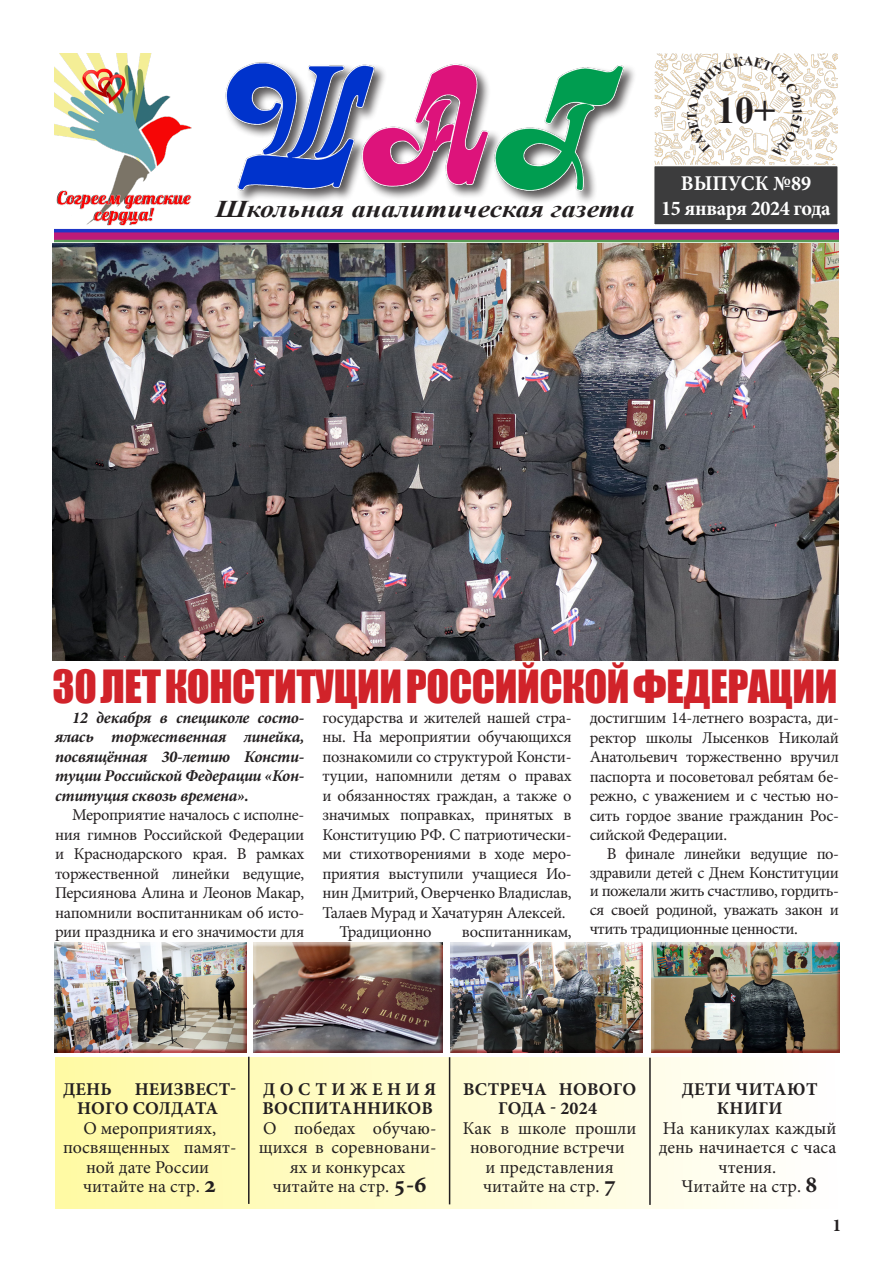
<style>
.page{position:relative;width:893px;height:1263px;background:#fff}
.page>*{position:absolute;margin:0;border:0;box-sizing:border-box;transform-origin:0 0}
.t1{font:42px "Impact";letter-spacing:-.01em;color:#d1232a}
.t2{font:700 37.5px "Times New Roman";color:#231f20}
.t3{font:italic 700 24px "Times New Roman";color:#231f20;scale:1.17 1}
.t4{font:700 21px "Minion Pro";letter-spacing:-.02em;color:#fff;scale:.96 1}
.t5{font:700 21px "Minion Pro";letter-spacing:.01em;color:#fff;scale:.96 1}
.t6{font:18px/19.5px "Minion Pro";color:#231f20;text-align:center}
.t7{font:700 18px/19.5px "Minion Pro";letter-spacing:.01em;color:#231f20}
.t8{font:700 18px/19.5px "Minion Pro";letter-spacing:.03em;color:#231f20}
.t9{font:16.5px/19.5px "Minion Pro";letter-spacing:-.02em;color:#231f20;text-align:justify}
.t10{font:italic 700 16.5px/19.5px "Minion Pro";letter-spacing:-.02em;color:#231f20;text-align:justify}
.s1{font-weight:700;font-size:24px}
</style>
<div class="page">
<img style="left:654px;top:54px;width:183px;height:111px">
<img style="left:54px;top:54px;width:138px;height:172px">
<div style="left:654px;top:166px;width:184px;height:59px;background:#3c3c3d"></div>
<div style="left:653px;top:165px;width:186px;height:61px;border:2px solid #fffefc"></div>
<div style="left:224px;top:61px;width:413px;height:143px;background:#231f20;opacity:.75"></div>
<img style="left:224px;top:61px;width:413px;height:130px">
<img style="left:54px;top:229px;width:785px;height:14px">
<img style="left:52px;top:243px;width:787px;height:417px">
<div style="left:55px;top:1057px;width:786px;height:152px;background:linear-gradient(to right,#fffaa3,#fffeff)"></div>
<hr style="left:248px;top:1057px;width:2px;height:147px;background:#231f20">
<hr style="left:449px;top:1057px;width:1px;height:147px;background:#231f20">
<hr style="left:649px;top:1058px;width:2px;height:147px;background:#231f20">
<div style="left:51px;top:942px;width:195px;height:110px;background:#d1232a;opacity:.75"></div>
<div style="left:252px;top:942px;width:192px;height:111px;background:#d1232a;opacity:.75"></div>
<div style="left:449px;top:942px;width:193px;height:110px;background:#d1232a;opacity:.75"></div>
<div style="left:650px;top:942px;width:190px;height:110px;background:#d1232a;opacity:.75"></div>
<svg style="left:687px;top:56px;width:115px;height:103px"></svg>
<p class="t3" style="left:215px;top:192px;width:360px">Школьная аналитическая газета</p>
<p class="t2" style="left:716px;top:83px;width:60px">10+</p>
<p class="t5" style="left:681px;top:169px;width:138px">ВЫПУСК №89</p>
<p class="t4" style="left:661px;top:194px;width:178px">15 января 2024 года</p>
<p class="t1" style="left:52px;top:654px;width:786px">30 ЛЕТ КОНСТИТУЦИИ РОССИЙСКОЙ ФЕДЕРАЦИИ</p>
<p class="t10" style="left:55px;top:707px;width:251px;text-indent:17px">12 декабря в спецшколе состо&shy;ялась торжественная линейка, посвящённая 30-летию Консти&shy;туции Российской Федерации «Кон&shy;ституция сквозь времена».</p>
<p class="t9" style="left:55px;top:806px;width:251px;text-indent:17px">Мероприятие началось с исполне&shy;ния гимнов Российской Федерации и Краснодарского края. В рамках торжественной линейки ведущие, Персиянова Алина и Леонов Макар, напомнили воспитанникам об исто&shy;рии праздника и его значимости для</p>
<p class="t9" style="left:322px;top:708px;width:251px">государства и жителей нашей стра&shy;ны. На мероприятии обучающихся познакомили со структурой Консти&shy;туции, напомнили детям о правах и обязанностях граждан, а также о значимых поправках, принятых в Конституцию РФ. С патриотически&shy;ми стихотворениями в ходе меро&shy;приятия выступили учащиеся Ио&shy;нин Дмитрий, Оверченко Владислав, Талаев Мурад и Хачатурян Алексей.</p>
<p class="t9" style="left:339px;top:923px;width:94px">Традиционно</p>
<p class="t9" style="left:462px;top:923px;width:111px">воспитанникам,</p>
<p class="t9" style="left:590px;top:709px;width:251px">достигшим 14-летнего возраста, ди&shy;ректор школы Лысенков Николай Анатольевич торжественно вручил паспорта и посоветовал ребятам бе&shy;режно, с уважением и с честью но&shy;сить гордое звание гражданин Рос&shy;сийской Федерации.</p>
<p class="t9" style="left:590px;top:845px;width:251px;line-height:18.8px;text-indent:17px">В финале линейки ведущие по&shy;здравили детей с Днем Конституции и пожелали жить счастливо, гордить&shy;ся своей родиной, уважать закон и чтить традиционные ценности.</p>
<p class="t7" style="left:77px;top:1079px;width:161px;text-indent:58px">НЕИЗВЕСТ-<br>НОГО СОЛДАТА</p>
<p class="t6" style="left:83px;top:1119px;width:134px">О мероприятиях,</p>
<p class="t6" style="left:63px;top:1138px;width:175px">посвященных памят&shy;ной дате России</p>
<p class="t6" style="left:83px;top:1177px;width:135px">читайте на стр. <span class="s1">2</span></p>
<p class="t7" style="left:63px;top:1079px;width:50px">ДЕНЬ</p>
<p class="t8" style="left:262px;top:1079px;width:175px">ДОСТИЖЕНИЯ<br>ВОСПИТАННИКОВ</p>
<p class="t6" style="left:259px;top:1119px;width:179px">О победах обучаю&shy;щихся в соревновани&shy;ях и конкурсах</p>
<p class="t6" style="left:273px;top:1177px;width:156px">читайте на стр. <span class="s1">5-6</span></p>
<p class="t7" style="left:463px;top:1079px;width:175px;text-align:center">ВСТРЕЧА НОВОГО<br>ГОДА - 2024</p>
<p class="t6" style="left:463px;top:1119px;width:175px">Как в школе прошли новогодние встречи</p>
<p class="t6" style="left:486px;top:1158px;width:130px">и представления</p>
<p class="t6" style="left:483px;top:1177px;width:135px">читайте на стр. <span class="s1">7</span></p>
<p class="t7" style="left:682px;top:1079px;width:137px">ДЕТИ ЧИТАЮТ</p>
<p class="t7" style="left:717px;top:1099px;width:67px">КНИГИ</p>
<p class="t6" style="left:659px;top:1119px;width:179px">На каникулах каждый день начинается с часа чтения.</p>
<p class="t6" style="left:681px;top:1177px;width:138px">Читайте на стр. <span class="s1">8</span></p>
<p class="t7" style="left:832px;top:1216px;width:10px">1</p>
</div>
